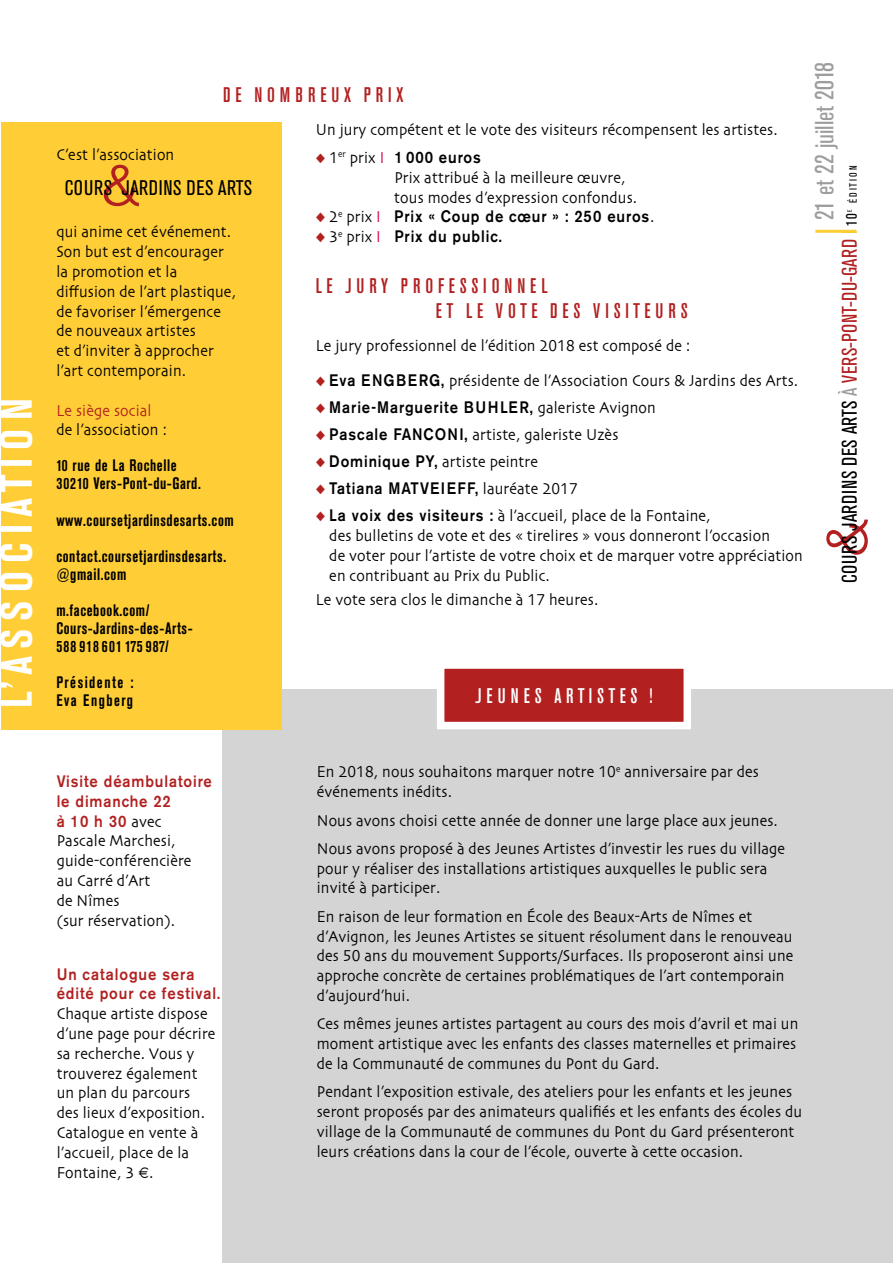
<style>
.page{position:relative;width:893px;height:1263px;background:#fff}
.page>*{position:absolute;margin:0;border:0;box-sizing:border-box;transform-origin:0 0}
.t1{font:57px "Akzidenz Grotesk BE Light Os F";color:#b22020;scale:1.09 1}
.t2{font:700 condensed 43.8px "Akzidenz Grotesk BE";letter-spacing:.185em;color:#fff}
.t3{font:condensed 26.1px "Akzidenz Grotesk BE";color:#9d9d9c}
.t4{font:condensed 21px "Akzidenz Grotesk BE";letter-spacing:.02em;color:#000}
.t5{font:500 condensed 21px/25.2px "Akzidenz Grotesk BE";letter-spacing:.23em;color:#b22020}
.t6{font:500 condensed 21px "Akzidenz Grotesk BE";letter-spacing:.23em;color:#fff}
.t7{font:16.5px/19.8px "Skia";letter-spacing:.01em;color:#000;scale:.9 1}
.t8{font:700 condensed 16.5px/18px "Akzidenz Grotesk BE";letter-spacing:.04em;color:#000;scale:.9 1}
.t9{font:500 16.5px "Akzidenz Grotesk BE";letter-spacing:.06em;color:#000;scale:.9 1}
.t10{font:500 16.5px/19.8px "Akzidenz Grotesk BE";letter-spacing:.06em;color:#b22020;scale:.9 1}
.t11{font:700 condensed 16.5px "Akzidenz Grotesk BE";letter-spacing:.1em;color:#000;scale:.9 1}
.t12{font:16.5px "Skia";letter-spacing:.01em;color:#b22020;scale:.9 1}
.t13{font:condensed 10.5px "Akzidenz Grotesk BE";letter-spacing:.19em;color:#000}
.t14{font:condensed 6.15px "Akzidenz Grotesk BE";color:#000}
.s1{color:#b22020}
.s2{font-family:"Skia";font-weight:400}
.s3{font-family:"Skia";font-weight:400;color:#d90143}
.s4{font-family:"Akzidenz Grotesk BE";font-weight:500}
.s5{color:#9d9d9c}
.s6{color:#cad400}
.s7{font-size:15px}
.s8{font-family:"Skia";font-weight:400;color:#000}
</style>
<div class="page">
<div style="left:223px;top:689px;width:670px;height:574px;background:#d4d4d4"></div>
<hr style="left:815px;top:230px;width:41px;height:3px;background:#ffce36">
<div style="left:1px;top:123px;width:281px;height:607px;background:#ffce36"></div>
<div style="left:441px;top:665px;width:246px;height:60px;background:#b22020"></div>
<div style="left:437px;top:661px;width:254px;height:68px;border:8px solid #fff"></div>
<h2 class="t2" style="left:-8px;top:708px;width:311px;rotate:-90deg">L’ASSOCIATION</h2>
<p class="t5" style="left:223px;top:83px;width:182px">DE NOMBREUX PRIX</p>
<p class="t7" style="left:316px;top:120px;width:515px">Un jury compétent et le vote des visiteurs récompensent les artistes.</p>
<p class="t9" style="left:316px;top:147px;width:185px"><span class="s1">◆</span> <span class="s2">1</span><sup>er</sup> <span class="s2">prix</span> <span class="s3">I</span> 1 000 euros</p>
<p class="t7" style="left:394px;top:168px;width:271px">Prix attribué à la meilleure œuvre, tous modes d’expression confondus.</p>
<p class="t9" style="left:316px;top:206px;width:378px"><span class="s1">◆</span> <span class="s2">2</span><sup>e</sup> <span class="s2">prix</span> <span class="s3">I</span> Prix « Coup de cœur » : 250 euros<span class="s2">.</span></p>
<p class="t9" style="left:316px;top:226px;width:208px"><span class="s1">◆</span> <span class="s2">3</span><sup>e</sup> <span class="s2">prix</span> <span class="s3">I</span> Prix du public.</p>
<p class="t5" style="left:436px;top:273px;width:254px;text-indent:-120px">LE JURY PROFESSIONNEL<br>ET LE VOTE DES VISITEURS</p>
<p class="t7" style="left:316px;top:336px;width:418px">Le jury professionnel de l’édition 2018 est composé de :</p>
<p class="t7" style="left:316px;top:372px;width:538px"><span class="s1">◆</span> <span class="s4">Eva ENGBERG,</span> présidente de l’Association Cours &amp; Jardins des Arts.</p>
<p class="t9" style="left:316px;top:397px;width:379px"><span class="s1">◆</span> Marie-Marguerite BUHLER, <span class="s2">galeriste Avignon</span></p>
<p class="t7" style="left:316px;top:426px;width:338px"><span class="s1">◆</span> <span class="s4">Pascale FANCONI,</span> artiste, galeriste Uzès</p>
<p class="t7" style="left:316px;top:453px;width:249px"><span class="s1">◆</span> <span class="s4">Dominique PY,</span> artiste peintre</p>
<p class="t9" style="left:316px;top:478px;width:293px"><span class="s1">◆</span> Tatiana MATVEIEFF, <span class="s2">lauréate 2017</span></p>
<p class="t7" style="left:329px;top:507px;width:528px;text-indent:-14px"><span class="s1">◆</span> <span class="s4">La voix des visiteurs :</span> à l’accueil, place de la Fontaine,<br>des bulletins de vote et des « tirelires » vous donneront l’occasion<br>de voter pour l’artiste de votre choix et de marquer votre appréciation en contribuant au Prix du Public.</p>
<p class="t7" style="left:316px;top:590px;width:316px">Le vote sera clos le dimanche à 17 heures.</p>
<p class="t7" style="left:56px;top:146px;width:133px">C’est l’association</p>
<p class="t4" style="left:65px;top:176px;width:189px">COURS JARDINS DES ARTS</p>
<h1 class="t1" style="left:100px;top:154px;width:38px">&amp;</h1>
<p class="t7" style="left:56px;top:223px;width:201px">qui anime cet événement.<br>Son but est d’encourager la promotion et la diffusion de l’art plastique, de favoriser l’émergence de nouveaux artistes<br>et d’inviter à approcher l’art contemporain.</p>
<p class="t12" style="left:56px;top:400px;width:107px">Le siège social</p>
<p class="t7" style="left:56px;top:421px;width:125px">de l’association :</p>
<p class="t8" style="left:56px;top:457px;width:162px">10 rue de La Rochelle<br>30210 Vers-Pont-du-Gard.</p>
<p class="t8" style="left:56px;top:502px;width:199px;line-height:36px">www.coursetjardinsdesarts.com contact.coursetjardinsdesarts.</p>
<p class="t8" style="left:56px;top:556px;width:105px;line-height:36px">@gmail.com m.facebook.com/</p>
<p class="t8" style="left:56px;top:619px;width:153px">Cours-Jardins-des-Arts-<br>588 918 601 175 987/</p>
<p class="t11" style="left:56px;top:672px;width:87px">Présidente :</p>
<p class="t11" style="left:56px;top:690px;width:87px">Eva Engberg</p>
<p class="t6" style="left:475px;top:684px;width:179px">JEUNES ARTISTES !</p>
<h3 class="t3" style="left:810px;top:220px;width:160px;rotate:-90deg">21 et 22 juillet 2018</h3>
<p class="t13" style="left:847px;top:203px;width:39px;rotate:-90deg">édition</p>
<p class="t14" style="left:846px;top:212px;width:4px;rotate:-90deg">e</p>
<p class="t4" style="left:838px;top:583px;width:371px;rotate:-90deg">COURS JARDINS DES ARTS <span class="s5">À</span> <span class="s1">VERS-PONT-DU-GARD</span> <span class="s6">I</span> <span class="s7">10</span></p>
<h1 class="t1" style="left:816px;top:558px;width:38px;rotate:-90deg">&amp;</h1>
<p class="t10" style="left:57px;top:771px;width:174px">Visite déambulatoire le dimanche 22<br>à 10 h 30 <span class="s8">avec</span></p>
<p class="t7" style="left:57px;top:832px;width:151px">Pascale Marchesi, guide-conférencière au Carré d’Art<br>de Nîmes<br>(sur réservation).</p>
<p class="t10" style="left:57px;top:964px;width:183px">Un catalogue sera édité pour ce festival.</p>
<p class="t7" style="left:57px;top:1005px;width:178px">Chaque artiste dispose d’une page pour décrire sa recherche. Vous y trouverez également un plan du parcours des lieux d’exposition.<br>Catalogue en vente à l’accueil, place de la<br>Fontaine, 3 €.</p>
<p class="t7" style="left:317px;top:763px;width:493px">En 2018, nous souhaitons marquer notre 10<sup>e</sup> anniversaire par des événements inédits.</p>
<p class="t7" style="left:317px;top:807px;width:522px;line-height:28.3px">Nous avons choisi cette année de donner une large place aux jeunes.<br>Nous avons proposé à des Jeunes Artistes d’investir les rues du village</p>
<p class="t7" style="left:317px;top:859px;width:502px">pour y réaliser des installations artistiques auxquelles le public sera invité à participer.</p>
<p class="t7" style="left:317px;top:907px;width:531px">En raison de leur formation en École des Beaux-Arts de Nîmes et d’Avignon, les Jeunes Artistes se situent résolument dans le renouveau des 50 ans du mouvement Supports/Surfaces. Ils proposeront ainsi une approche concrète de certaines problématiques de l’art contemporain d’aujourd’hui.</p>
<p class="t7" style="left:317px;top:1015px;width:537px">Ces mêmes jeunes artistes partagent au cours des mois d’avril et mai un moment artistique avec les enfants des classes maternelles et primaires de la Communauté de communes du Pont du Gard.</p>
<p class="t7" style="left:317px;top:1083px;width:541px">Pendant l’exposition estivale, des ateliers pour les enfants et les jeunes seront proposés par des animateurs qualifiés et les enfants des écoles du village de la Communauté de communes du Pont du Gard présenteront leurs créations dans la cour de l’école, ouverte à cette occasion.</p>
</div>
